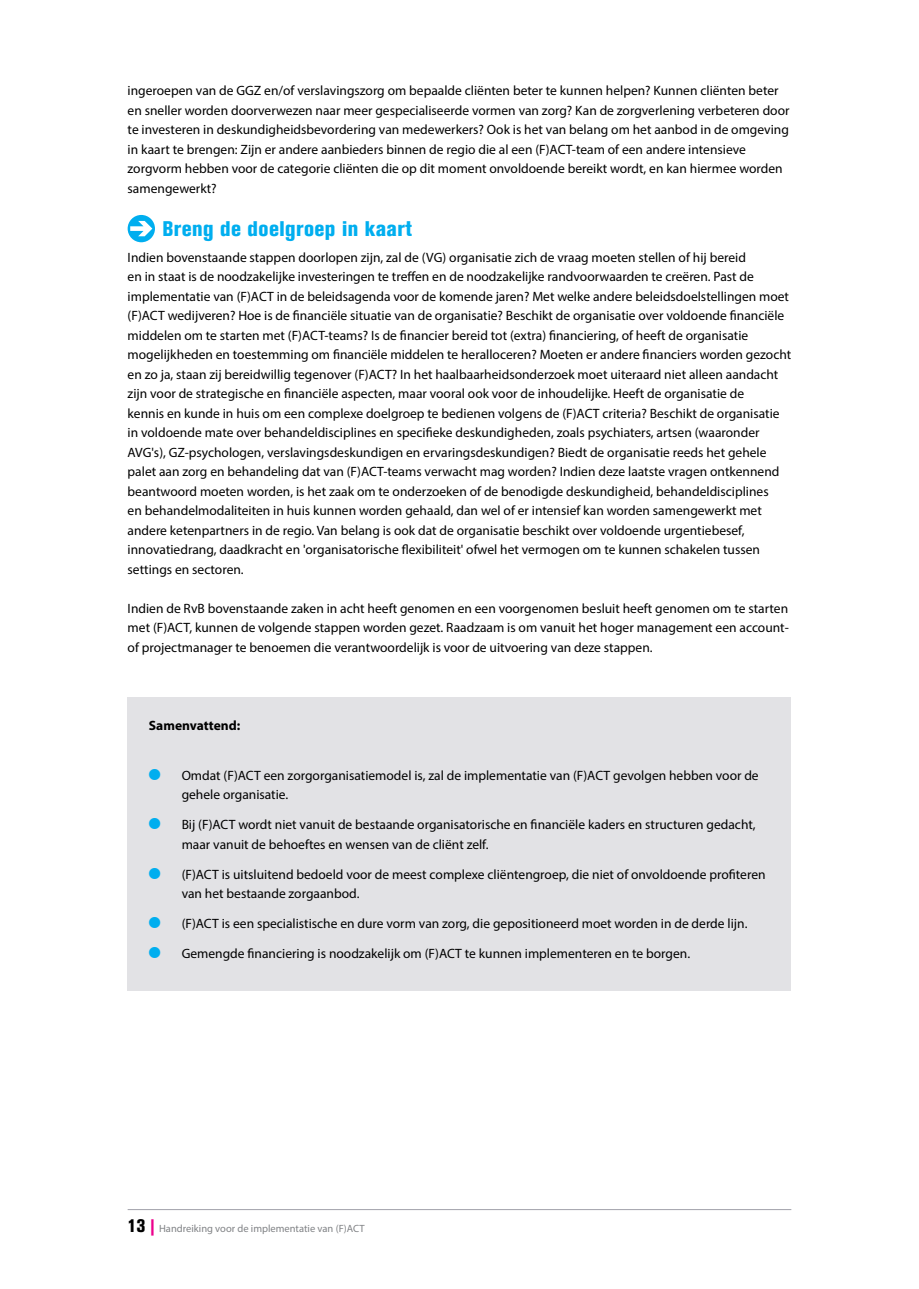
<style>
.page{position:relative;width:919px;height:1289px;background:#fff}
.page>*{position:absolute;margin:0;border:0;box-sizing:border-box;transform-origin:0 0}
.t1{font:800 condensed 21px "Akzidenz Grotesk BQ";letter-spacing:.02em;color:#00aeef}
.t2{font:15px "Monotype Sorts";color:#00aeef}
.t3{font:13.5px/19.5px "Myriad Pro";color:#000}
.t4{font:700 13.5px "Myriad Pro";color:#000}
.t5{font:10.5px "Myriad Pro";color:#808285}
.s1{font-family:"Akzidenz Grotesk BQ";font-weight:800;font-stretch:condensed;font-size:18px;color:#000}
.s2{font-family:"Akzidenz Grotesk BQ";font-weight:800;font-stretch:condensed;font-size:18px;color:#ec008c}
</style>
<div class="page">
<div style="left:128px;top:697px;width:663px;height:293px;background:#e2e2e5"></div>
<hr style="left:128px;top:1209px;width:663px;height:1px;background:#414152">
<svg style="left:128px;top:215px;width:27px;height:27px"></svg>
<svg style="left:130px;top:221px;width:22px;height:15px"></svg>
<p class="t3" style="left:128px;top:81px;width:663px">ingeroepen van de GGZ en/of verslavingszorg om bepaalde cliënten beter te kunnen helpen? Kunnen cliënten beter en sneller worden doorverwezen naar meer gespecialiseerde vormen van zorg? Kan de zorgverlening verbeteren door te investeren in deskundigheidsbevordering van medewerkers? Ook is het van belang om het aanbod in de omgeving in kaart te brengen: Zijn er andere aanbieders binnen de regio die al een (F)ACT-team of een andere intensieve zorgvorm hebben voor de categorie cliënten die op dit moment onvoldoende bereikt wordt, en kan hiermee worden samengewerkt?</p>
<h1 class="t1" style="left:162px;top:217px;width:251px">Breng de doelgroep in kaart</h1>
<p class="t3" style="left:128px;top:247px;width:665px">Indien bovenstaande stappen doorlopen zijn, zal de (VG) organisatie zich de vraag moeten stellen of hij bereid<br>en in staat is de noodzakelijke investeringen te treffen en de noodzakelijke randvoorwaarden te creëren. Past de implementatie van (F)ACT in de beleidsagenda voor de komende jaren? Met welke andere beleidsdoelstellingen moet (F)ACT wedijveren? Hoe is de financiële situatie van de organisatie? Beschikt de organisatie over voldoende financiële middelen om te starten met (F)ACT-teams? Is de financier bereid tot (extra) financiering, of heeft de organisatie mogelijkheden en toestemming om financiële middelen te heralloceren? Moeten er andere financiers worden gezocht en zo ja, staan zij bereidwillig tegenover (F)ACT? In het haalbaarheidsonderzoek moet uiteraard niet alleen aandacht zijn voor de strategische en financiële aspecten, maar vooral ook voor de inhoudelijke. Heeft de organisatie de<br>kennis en kunde in huis om een complexe doelgroep te bedienen volgens de (F)ACT criteria? Beschikt de organisatie in voldoende mate over behandeldisciplines en specifieke deskundigheden, zoals psychiaters, artsen (waaronder AVG's), GZ-psychologen, verslavingsdeskundigen en ervaringsdeskundigen? Biedt de organisatie reeds het gehele palet aan zorg en behandeling dat van (F)ACT-teams verwacht mag worden? Indien deze laatste vragen ontkennend beantwoord moeten worden, is het zaak om te onderzoeken of de benodigde deskundigheid, behandeldisciplines<br>en behandelmodaliteiten in huis kunnen worden gehaald, dan wel of er intensief kan worden samengewerkt met andere ketenpartners in de regio. Van belang is ook dat de organisatie beschikt over voldoende urgentiebesef, innovatiedrang, daadkracht en 'organisatorische flexibiliteit' ofwel het vermogen om te kunnen schakelen tussen settings en sectoren.</p>
<p class="t3" style="left:128px;top:598px;width:662px;text-align:justify">Indien de RvB bovenstaande zaken in acht heeft genomen en een voorgenomen besluit heeft genomen om te starten met (F)ACT, kunnen de volgende stappen worden gezet. Raadzaam is om vanuit het hoger management een account&shy;of projectmanager te benoemen die verantwoordelijk is voor de uitvoering van deze stappen.</p>
<p class="t4" style="left:149px;top:716px;width:93px">Samenvattend:</p>
<p class="t2" style="left:149px;top:767px;width:13px">l</p>
<p class="t3" style="left:182px;top:765px;width:578px">Omdat (F)ACT een zorgorganisatiemodel is, zal de implementatie van (F)ACT gevolgen hebben voor de gehele organisatie.</p>
<p class="t2" style="left:149px;top:817px;width:13px">l</p>
<p class="t3" style="left:182px;top:814px;width:575px">Bij (F)ACT wordt niet vanuit de bestaande organisatorische en financiële kaders en structuren gedacht, maar vanuit de behoeftes en wensen van de cliënt zelf.</p>
<p class="t2" style="left:149px;top:866px;width:13px">l</p>
<p class="t3" style="left:182px;top:864px;width:585px">(F)ACT is uitsluitend bedoeld voor de meest complexe cliëntengroep, die niet of onvoldoende profiteren van het bestaande zorgaanbod.</p>
<p class="t2" style="left:149px;top:916px;width:13px">l</p>
<p class="t3" style="left:182px;top:913px;width:567px">(F)ACT is een specialistische en dure vorm van zorg, die gepositioneerd moet worden in de derde lijn.</p>
<p class="t2" style="left:149px;top:946px;width:13px">l</p>
<p class="t3" style="left:182px;top:943px;width:510px">Gemengde financiering is noodzakelijk om (F)ACT te kunnen implementeren en te borgen.</p>
<p class="t5" style="left:128px;top:1222px;width:238px"><span class="s1">13</span> <span class="s2">|</span> Handreiking voor de implementatie van (F)ACT</p>
</div>
